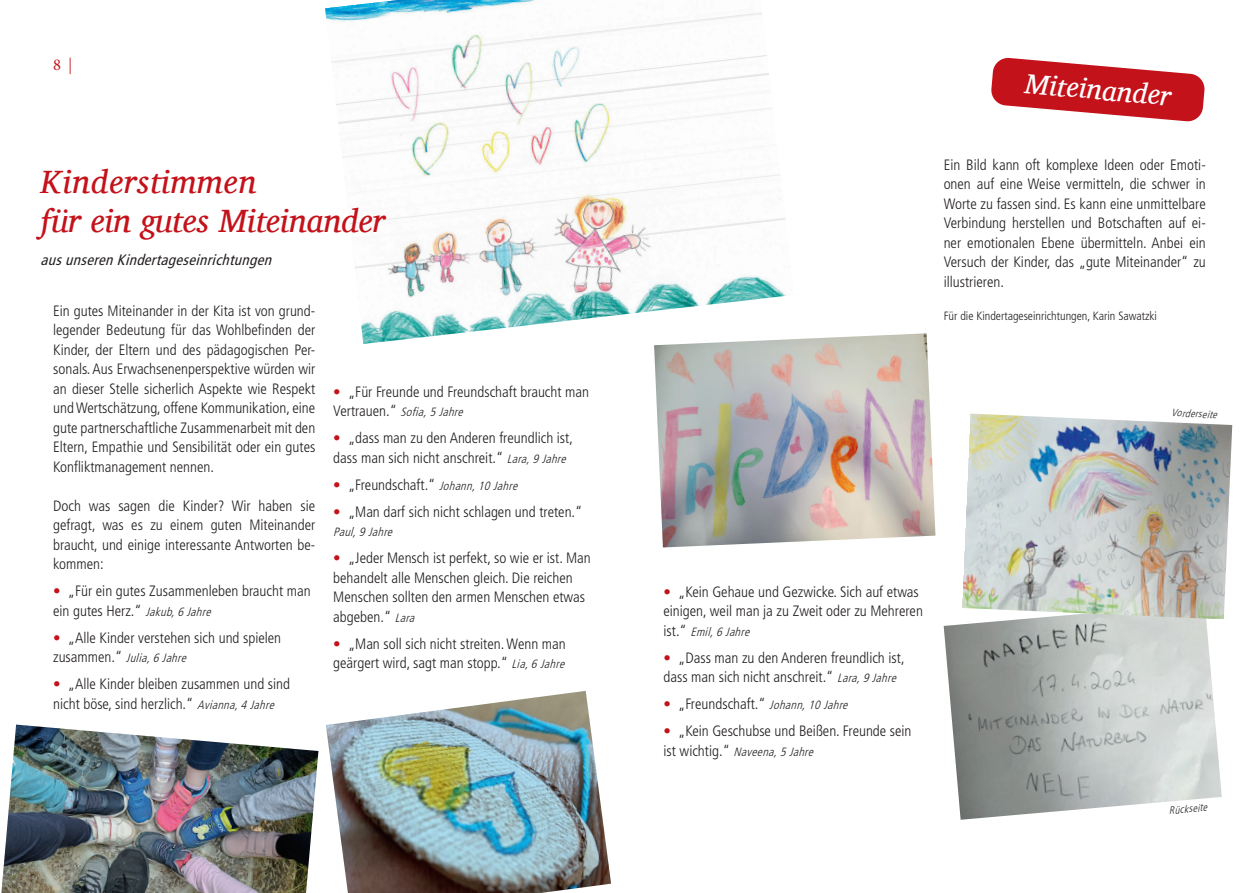
<style>
.page{position:relative;width:1259px;height:893px;background:#fff}
.page>*{position:absolute;margin:0;border:0;box-sizing:border-box;transform-origin:0 0}
.t1{font:italic 33px/39px "Charis SIL";color:#c4121a}
.t2{font:italic 28.35px "Charis SIL";color:#fff}
.t3{font:16.5px "Minion Pro";color:#c4121a}
.t4{font:300 condensed 15px/19.5px "Frutiger LT Std";color:#231f20}
.t5{font:italic condensed 15px "Frutiger LT Std";color:#231f20}
.t6{font:italic 300 condensed 12px "Frutiger LT Std";color:#231f20}
.t7{font:300 condensed 12px "Frutiger LT Std";color:#231f20}
.t8{font:italic 300 condensed 10.5px "Frutiger LT Std";color:#231f20}
.s1{font-family:"Frutiger LT Std";font-weight:300;font-stretch:condensed}
.s2{color:#c4121a}
.s3{font-style:italic;font-size:12px}
.s4{font-style:normal;font-size:15px}
</style>
<div class="page">
<img style="left:350px;top:207px;width:153px;height:137px">
<img style="left:331px;top:56px;width:143px;height:137px">
<img style="left:325px;top:0;width:210px;height:56px">
<img style="left:490px;top:191px;width:160px;height:137px">
<img style="left:474px;top:23px;width:143px;height:155px">
<img style="left:634px;top:174px;width:152px;height:137px">
<img style="left:1px;top:725px;width:317px;height:168px">
<img style="left:654px;top:333px;width:281px;height:214px">
<img style="left:326px;top:691px;width:285px;height:202px">
<img style="left:943px;top:619px;width:278px;height:201px">
<img style="left:962px;top:414px;width:270px;height:205px">
<svg style="left:991px;top:57px;width:214px;height:65px"></svg>
<p class="t3" style="left:53px;top:54px;width:21px">8 <span class="s1">|</span></p>
<h1 class="t1" style="left:40px;top:162px;width:346px">Kinderstimmen<br>für ein gutes Miteinander</h1>
<p class="t5" style="left:40px;top:251px;width:237px">ausunserenKindertageseinrichtungen</p>
<p class="t4" style="left:53px;top:301px;width:264px;text-align:justify">Ein gutes Miteinander in der Kita ist von grund&shy;legender Bedeutung für das Wohlbefinden der Kinder, der Eltern und des pädagogischen Per&shy;sonals. Aus Erwachsenenperspektive würden wir an dieser Stelle sicherlich Aspekte wie Respekt und Wertschätzung, offene Kommunikation, eine gute partnerschaftliche Zusammenarbeit mit den Eltern, Empathie und Sensibilität oder ein gutes Konfliktmanagement nennen.</p>
<p class="t4" style="left:53px;top:496px;width:264px;text-align:justify">Doch was sagen die Kinder? Wir haben sie gefragt, was es zu einem guten Miteinander braucht, und einige interessante Antworten be&shy;kommen:</p>
<p class="t4" style="left:53px;top:581px;width:259px"><span class="s2">•</span> „Für ein gutes Zusammenleben braucht man ein gutes Herz.“ <span class="s3">Jakub,6Jahre</span></p>
<p class="t4" style="left:53px;top:628px;width:230px"><span class="s2">•</span> „Alle Kinder verstehen sich und spielen</p>
<p class="t6" style="left:53px;top:651px;width:138px"><span class="s4">zusammen.“</span> Julia,6Jahre</p>
<p class="t4" style="left:53px;top:674px;width:238px"><span class="s2">•</span> „Alle Kinder bleiben zusammen und sind nicht böse, sind herzlich.“ <span class="s3">Avianna,4Jahre</span></p>
<p class="t4" style="left:333px;top:382px;width:257px"><span class="s2">•</span> „Für Freunde und Freundschaft braucht man</p>
<p class="t6" style="left:333px;top:405px;width:135px"><span class="s4">Vertrauen.“</span> Sofia,5Jahre</p>
<p class="t4" style="left:333px;top:428px;width:241px"><span class="s2">•</span> „dass man zu den Anderen freundlich ist, dass man sich nicht anschreit.“ <span class="s3">Lara,9Jahre</span></p>
<p class="t4" style="left:333px;top:475px;width:189px"><span class="s2">•</span> „Freundschaft.“ <span class="s3">Johann,10Jahre</span></p>
<p class="t4" style="left:333px;top:502px;width:251px"><span class="s2">•</span> „Man darf sich nicht schlagen und treten.“</p>
<p class="t6" style="left:333px;top:525px;width:64px">Paul,9Jahre</p>
<p class="t4" style="left:333px;top:548px;width:259px"><span class="s2">•</span> „Jeder Mensch ist perfekt, so wie er ist. Man behandelt alle Menschen gleich. Die reichen Menschen sollten den armen Menschen etwas abgeben.“ <span class="s3">Lara</span></p>
<p class="t4" style="left:333px;top:634px;width:236px"><span class="s2">•</span> „Man soll sich nicht streiten. Wenn man geärgert wird, sagt man stopp.“ <span class="s3">Lia,6Jahre</span></p>
<h2 class="t2" style="left:1026px;top:66px;width:148px;rotate:5deg">Miteinander</h2>
<p class="t4" style="left:943px;top:155px;width:264px;text-align:justify">Ein Bild kann oft komplexe Ideen oder Emoti&shy;onen auf eine Weise vermitteln, die schwer in Worte zu fassen sind. Es kann eine unmittelbare Verbindung herstellen und Botschaften auf ei&shy;ner emotionalen Ebene übermitteln. Anbei ein Versuch der Kinder, das „gute Miteinander“ zu illustrieren.</p>
<p class="t7" style="left:943px;top:309px;width:215px">Für die Kindertageseinrichtungen, Karin Sawatzki</p>
<p class="t8" style="left:1171px;top:406px;width:47px;rotate:3deg">Vorderseite</p>
<p class="t4" style="left:663px;top:582px;width:261px"><span class="s2">•</span> „Kein Gehaue und Gezwicke. Sich auf etwas einigen, weil man ja zu Zweit oder zu Mehreren</p>
<p class="t6" style="left:663px;top:625px;width:91px"><span class="s4">i s t . “</span> Emil,6Jahre</p>
<p class="t4" style="left:663px;top:648px;width:243px"><span class="s2">•</span> „Dass man zu den Anderen freundlich ist, dass man sich nicht anschreit.“ <span class="s3">Lara,9Jahre</span></p>
<p class="t4" style="left:663px;top:695px;width:189px"><span class="s2">•</span> „Freundschaft.“ <span class="s3">Johann,10Jahre</span></p>
<p class="t4" style="left:663px;top:722px;width:249px"><span class="s2">•</span> „Kein Geschubse und Beißen. Freunde sein</p>
<p class="t6" style="left:663px;top:745px;width:155px"><span class="s4">i s t w i c h t i g . “</span> Naveena,5Jahre</p>
<p class="t8" style="left:1168px;top:804px;width:40px;rotate:-5deg">Rückseite</p>
</div>
